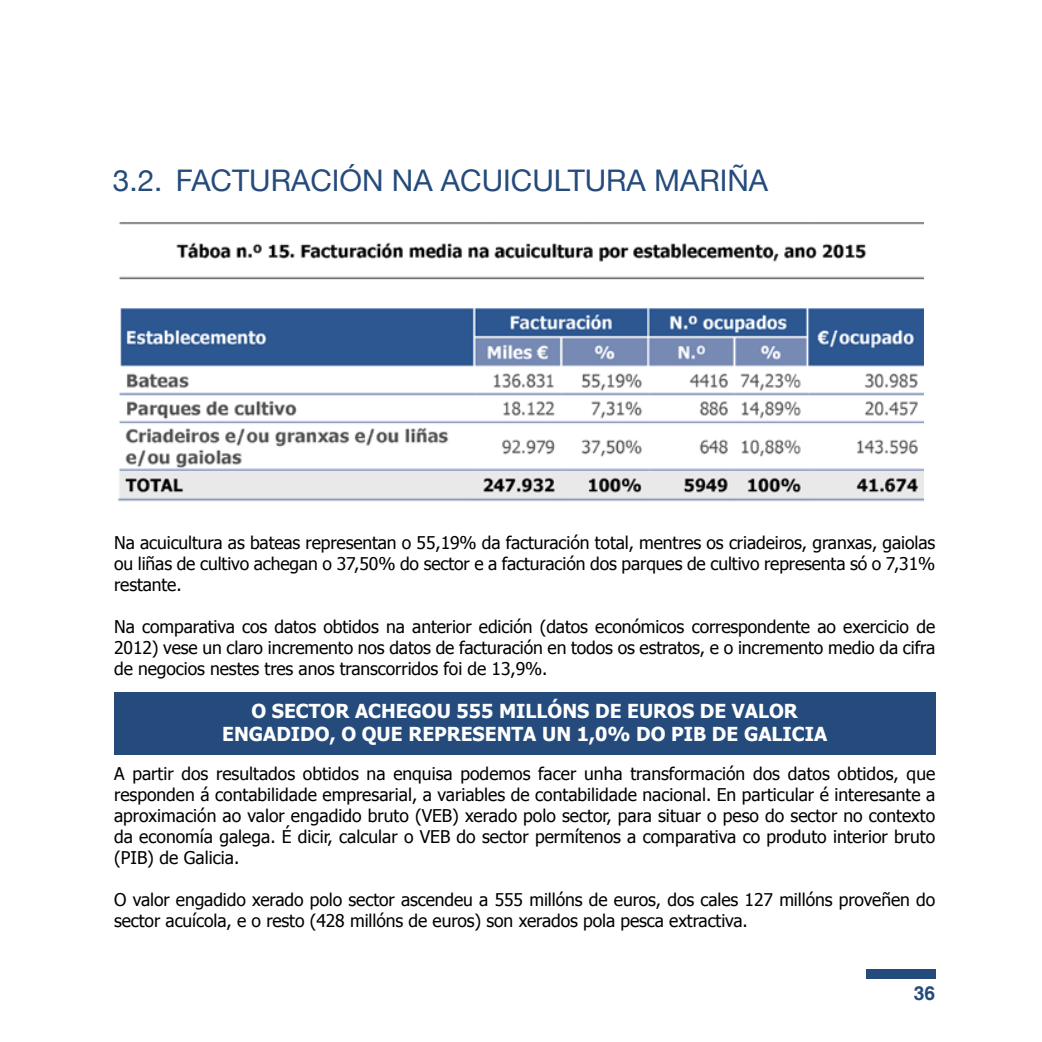
<style>
.page{position:relative;width:1042px;height:1042px;background:#fff}
.page>*{position:absolute;margin:0;border:0;box-sizing:border-box;transform-origin:0 0}
.t1{font:29.75px "Helvetica Neue";color:#254b7c}
.t2{font:700 19.25px/23.1px "Tahoma";color:#fff;text-align:center}
.t3{font:700 19.25px "Helvetica";color:#254b7c}
.t4{font:17.5px/21px "Tahoma";letter-spacing:-.005em;color:#000;text-align:justify}
</style>
<div class="page">
<div style="left:866px;top:969px;width:69px;height:10px;background:#254b7c"></div>
<img style="left:118px;top:222px;width:806px;height:280px">
<div style="left:114px;top:692px;width:821px;height:62px;background:#254b7c"></div>
<h1 class="t1" style="left:113px;top:163px;width:657px">3.2. FACTURACIÓN NA ACUICULTURA MARIÑA</h1>
<p class="t4" style="left:114px;top:531px;width:822px">Na acuicultura as bateas representan o 55,19% da facturación total, mentres os criadeiros, granxas, gaiolas ou liñas de cultivo achegan o 37,50% do sector e a facturación dos parques de cultivo representa só o 7,31% restante.</p>
<p class="t4" style="left:114px;top:615px;width:822px">Na comparativa cos datos obtidos na anterior edición (datos económicos correspondente ao exercicio de 2012) vese un claro incremento nos datos de facturación en todos os estratos, e o incremento medio da cifra de negocios nestes tres anos transcorridos foi de 13,9%.</p>
<p class="t2" style="left:222px;top:698px;width:606px">O SECTOR ACHEGOU 555 MILLÓNS DE EUROS DE VALOR<br>ENGADIDO, O QUE REPRESENTA UN 1,0% DO PIB DE GALICIA</p>
<p class="t4" style="left:114px;top:762px;width:822px">A partir dos resultados obtidos na enquisa podemos facer unha transformación dos datos obtidos, que responden á contabilidade empresarial, a variables de contabilidade nacional. En particular é interesante a aproximación ao valor engadido bruto (VEB) xerado polo sector, para situar o peso do sector no contexto da economía galega. É dicir, calcular o VEB do sector permítenos a comparativa co produto interior bruto (PIB) de Galicia.</p>
<p class="t4" style="left:114px;top:888px;width:822px">O valor engadido xerado polo sector ascendeu a 555 millóns de euros, dos cales 127 millóns proveñen do sector acuícola, e o resto (428 millóns de euros) son xerados pola pesca extractiva.</p>
<p class="t3" style="left:914px;top:982px;width:23px">36</p>
</div>
